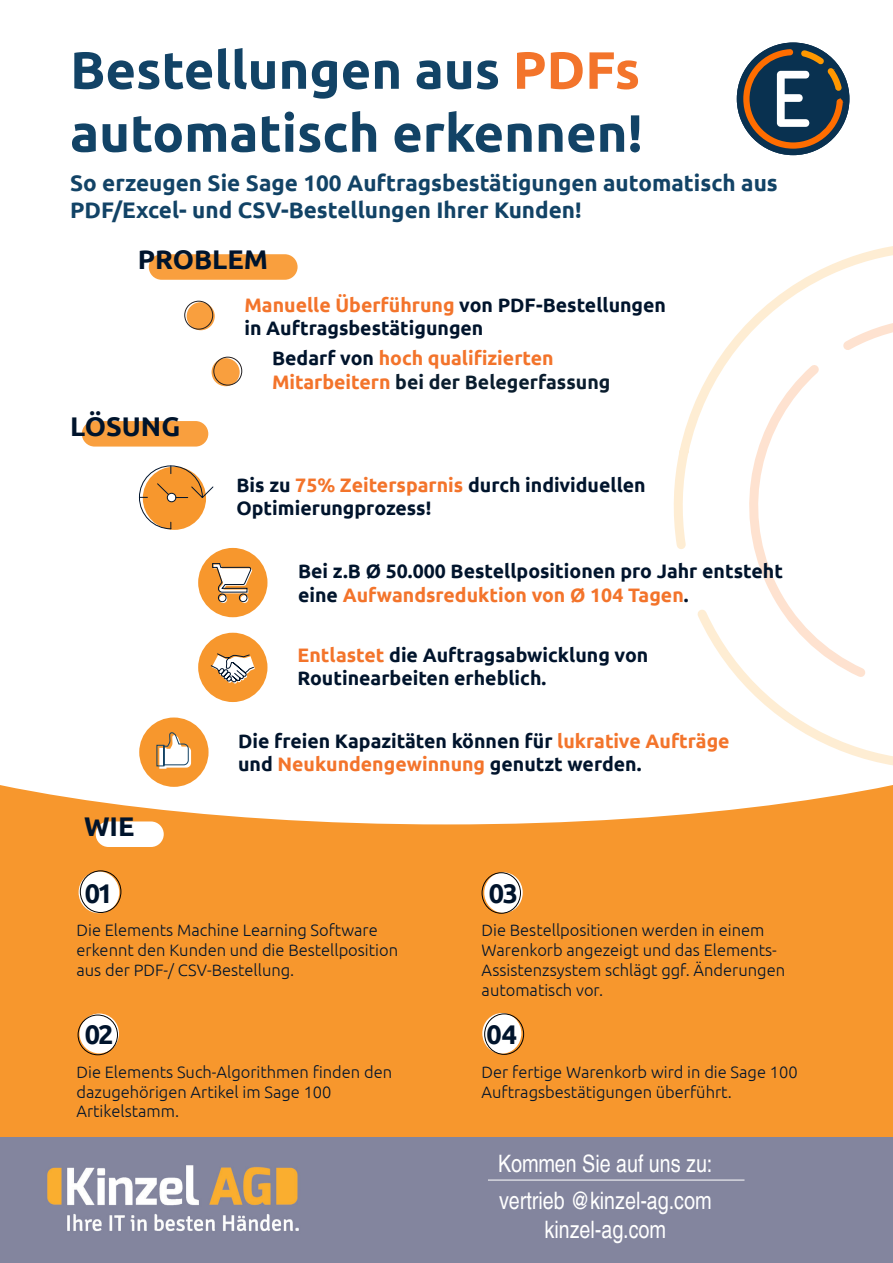
<style>
.page{position:relative;width:893px;height:1263px;background:#fff}
.page>*{position:absolute;margin:0;border:0;box-sizing:border-box;transform-origin:0 0}
.t1{font:700 52.5px/63px "Ubuntu";color:#124366}
.t2{font:700 27px "Ubuntu";color:#00142c}
.t3{font:condensed 24px/37.5px "Helvetica";color:#fff}
.t4{font:700 22.5px/27px "Ubuntu";color:#124366}
.t5{font:700 19.5px/23.4px "Ubuntu";color:#00142c}
.t6{font:700 19.5px/23.4px "Ubuntu";color:#f3742b}
.t7{font:300 16.5px/19.8px "Ubuntu";color:#00142c}
.s1{color:#f3742b}
.s2{color:#00142c}
.s3{color:#0a1d2e}
</style>
<div class="page">
<svg style="left:673px;top:246px;width:220px;height:500px"></svg>
<svg style="left:0;top:746px;width:893px;height:391px;fill:#f7972d"></svg>
<div style="left:79px;top:871px;width:40px;height:42px;background:#fff;border-radius:50%"></div>
<div style="left:80px;top:871px;width:41px;height:42px;border:1px solid #000001;border-radius:50%"></div>
<div style="left:79px;top:1013px;width:40px;height:40px;background:#fff;border-radius:50%"></div>
<div style="left:78px;top:1015px;width:40px;height:40px;border:1px solid #000001;border-radius:50%"></div>
<div style="left:484px;top:872px;width:39px;height:41px;background:#fff;border-radius:50%"></div>
<div style="left:482px;top:872px;width:39px;height:41px;border:1px solid #000001;border-radius:50%"></div>
<div style="left:482px;top:1013px;width:39px;height:41px;background:#fff;border-radius:50%"></div>
<div style="left:484px;top:1014px;width:40px;height:40px;border:1px solid #000001;border-radius:50%"></div>
<div style="left:96px;top:821px;width:68px;height:26px;background:#fff;border-radius:13px"></div>
<svg style="left:139px;top:465px;width:75px;height:64px"></svg>
<div style="left:198px;top:548px;width:69px;height:69px;background:#f7972d;border-radius:50%"></div>
<svg style="left:212px;top:563px;width:40px;height:40px"></svg>
<div style="left:198px;top:633px;width:69px;height:69px;background:#f7972d;border-radius:50%"></div>
<svg style="left:210px;top:653px;width:45px;height:31px"></svg>
<div style="left:82px;top:421px;width:126px;height:26px;background:#f99f3e;border-radius:13px"></div>
<div style="left:139px;top:717px;width:70px;height:70px;background:#f7972d;border-radius:50%"></div>
<svg style="left:156px;top:732px;width:35px;height:37px"></svg>
<div style="left:149px;top:254px;width:149px;height:26px;background:#f99f3e;border-radius:13px"></div>
<div style="left:187px;top:302px;width:28px;height:28px;background:#f99f3e;border-radius:50%"></div>
<div style="left:185px;top:301px;width:28px;height:28px;border:1px solid #231f20;border-radius:50%"></div>
<div style="left:212px;top:358px;width:28px;height:28px;background:#f99f3e;border-radius:50%"></div>
<div style="left:214px;top:357px;width:28px;height:28px;border:1px solid #231f20;border-radius:50%"></div>
<img style="left:737px;top:43px;width:112px;height:112px">
<svg style="left:743px;top:49px;width:100px;height:100px"></svg>
<div style="left:0;top:1137px;width:893px;height:126px;background:#83859e"></div>
<img style="left:47px;top:1165px;width:252px;height:66px">
<hr style="left:488px;top:1180px;width:256px;height:1px;background:#fff">
<h1 class="t1" style="left:70px;top:38px;width:574px">Bestellungen aus <span class="s1">PDFs </span>automatisch erkennen!</h1>
<h3 class="t4" style="left:70px;top:169px;width:709px">So erzeugen Sie Sage 100 Auftragsbestätigungen automatisch aus<br>PDF/Excel- und CSV-Bestellungen Ihrer Kunden!</h3>
<h2 class="t2" style="left:138px;top:243px;width:132px">PROBLEM</h2>
<h2 class="t2" style="left:70px;top:410px;width:112px">LÖSUNG</h2>
<h2 class="t2" style="left:84px;top:810px;width:52px">WIE</h2>
<h2 class="t2" style="left:85px;top:877px;width:29px">01</h2>
<p class="t5" style="left:244px;top:293px;width:423px"><span class="s1">Manuelle Überführung</span> von PDF-Bestellungen in Auftragsbestätigungen</p>
<p class="t6" style="left:272px;top:346px;width:340px"><span class="s2">Bedarf von</span> hoch qualifizierten<br>Mitarbeitern <span class="s3">bei der Belegerfassung</span></p>
<p class="t5" style="left:236px;top:473px;width:411px">Bis zu <span class="s1">75% Zeitersparnis</span> durch individuellen<br>Optimierungprozess!</p>
<p class="t5" style="left:298px;top:559px;width:486px">Bei z.B Ø 50.000 Bestellpositionen pro Jahr entsteht eine <span class="s1">Aufwandsreduktion von Ø 104 Tagen</span>.</p>
<p class="t5" style="left:298px;top:643px;width:352px"><span class="s1">Entlastet</span> die Auftragsabwicklung von<br>Routinearbeiten erheblich.</p>
<p class="t5" style="left:238px;top:729px;width:493px">Die freien Kapazitäten können für <span class="s1">lukrative Aufträge </span>und <span class="s1">Neukundengewinnung</span> genutzt werden.</p>
<h2 class="t2" style="left:489px;top:877px;width:31px">03</h2>
<p class="t7" style="left:77px;top:920px;width:323px">Die Elements Machine Learning Software erkennt den Kunden und die Bestellposition aus der PDF-/ CSV-Bestellung.</p>
<p class="t7" style="left:482px;top:920px;width:305px">Die Bestellpositionen werden in einem Warenkorb angezeigt und das Elements-Assistenzsystem schlägt ggf. Änderungen automatisch vor.</p>
<h2 class="t2" style="left:85px;top:1018px;width:30px">02</h2>
<h2 class="t2" style="left:486px;top:1018px;width:32px">04</h2>
<p class="t7" style="left:77px;top:1061px;width:317px">Die Elements Such-Algorithmen finden den dazugehörigen Artikel im Sage 100<br>Artikelstamm.</p>
<p class="t7" style="left:482px;top:1061px;width:318px">Der fertige Warenkorb wird in die Sage 100<br>Auftragsbestätigungen überführt.</p>
<h3 class="t3" style="left:498px;top:1144px;width:216px">Kommen Sie auf uns zu: vertrieb @kinzel-ag.com</h3>
<h3 class="t3" style="left:544px;top:1211px;width:123px">kinzel-ag.com</h3>
</div>
